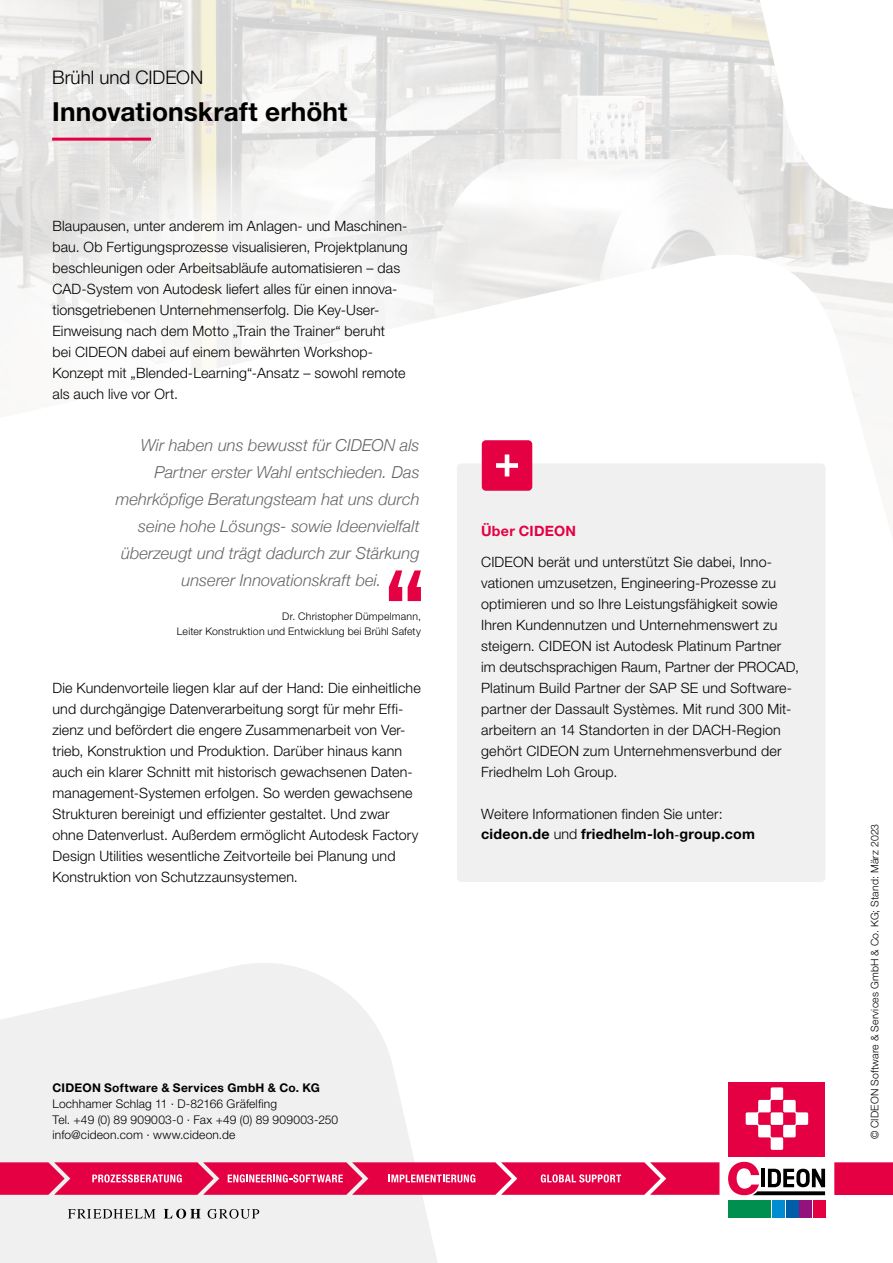
<style>
.page{position:relative;width:893px;height:1263px;background:#fff}
.page>*{position:absolute;margin:0;border:0;box-sizing:border-box;transform-origin:0 0}
.Prod_Headline_schwar{font:700 26.25px "Helvetica Neue LT Pro";letter-spacing:.005em;color:#000}
.Prod_Topline_schwarz{font:300 18.75px "Helvetica Neue LT Pro";color:#000}
.Prod_Headline_schwar-2{font:italic 300 16.5px "Helvetica Neue";color:#666}
.Prod_Fließ_9_5_14{font:300 14.25px/21px "Helvetica Neue LT Pro";letter-spacing:.01em;color:#000}
.Prod_Fließ_HEAD_Powe{font:300 14.25px/21px "Helvetica Neue LT Pro";letter-spacing:.01em;color:#000}
.Prod_Fließ_9_5_14-2{font:700 14.25px "Helvetica Neue LT Pro";letter-spacing:.015em;color:#e50043}
.t1{font:300 12px/15.8px "Helvetica Neue LT Pro";letter-spacing:.015em;color:#000}
.t2{font:700 12px "Helvetica Neue LT Pro";letter-spacing:.02em;color:#000}
.Prod_Headline_schwar-3{font:300 10.5px/15px "Helvetica Neue LT Pro";letter-spacing:.02em;color:#000;text-align:right}
.s1{font-weight:700}
.s2{font-family:"Minion Pro";font-weight:700}
</style>
<div class="page">
<svg style="left:0;top:963px;width:438px;height:300px;fill:#f0f0f0"></svg>
<svg style="left:68px;top:1209px;width:191px;height:10px"></svg>
<div style="left:834px;top:1162px;width:59px;height:33px;background:#e50043"></div>
<svg style="left:728px;top:1082px;width:98px;height:136px"></svg>
<div style="left:729px;top:1082px;width:96px;height:74px;background:#e50043"></div>
<svg style="left:746px;top:1087px;width:62px;height:63px"></svg>
<div style="left:729px;top:1201px;width:42px;height:17px;background:#008f4f"></div>
<div style="left:772px;top:1201px;width:13px;height:17px;background:#008cd1"></div>
<div style="left:786px;top:1201px;width:12px;height:17px;background:#005ea8"></div>
<div style="left:799px;top:1201px;width:13px;height:17px;background:#94127d"></div>
<div style="left:813px;top:1201px;width:12px;height:17px;background:#e50043"></div>
<svg style="left:728px;top:1162px;width:97px;height:33px"></svg>
<svg style="left:0;top:1162px;width:719px;height:33px;background:#e71d58"></svg>
<img style="left:0;top:0;width:893px;height:463px">
<svg style="left:17px;top:162px;width:460px;height:285px;fill:#f8f7f6"></svg>
<hr style="left:52px;top:138px;width:99px;height:3px;background:#e50043">
<svg style="left:408px;top:570px;width:13px;height:31px"></svg>
<svg style="left:389px;top:570px;width:13px;height:31px"></svg>
<div style="left:457px;top:463px;width:368px;height:419px;background:#f0f0f0;border-radius:4px"></div>
<div style="left:482px;top:440px;width:50px;height:51px;background:#e50043;border-radius:4px"></div>
<svg style="left:496px;top:454px;width:22px;height:22px"></svg>
<p class="Prod_Topline_schwarz" style="left:52px;top:66px;width:153px">Brühl und CIDEON</p>
<p class="Prod_Headline_schwar" style="left:52px;top:95px;width:297px">Innovationskraft erhöht</p>
<p class="Prod_Fließ_9_5_14" style="left:52px;top:215px;width:357px">Blaupausen, unter anderem im Anlagen- und Maschinen&shy;bau. Ob Fertigungsprozesse visualisieren, Projektplanung beschleunigen oder Arbeitsabläufe automatisieren – das CAD-System von Autodesk liefert alles für einen innova&shy;tionsgetriebenen Unternehmenserfolg. Die Key-User-Einweisung nach dem Motto „Train the Trainer“ beruht<br>bei CIDEON dabei auf einem bewährten Workshop-Konzept mit „Blended-Learning“-Ansatz – sowohl remote als auch live vor Ort.</p>
<p class="Prod_Headline_schwar-2" style="left:141px;top:432px;width:280px">Wir haben uns bewusst für CIDEON als</p>
<p class="Prod_Headline_schwar-2" style="left:154px;top:459px;width:267px">Partner erster Wahl entschieden. Das</p>
<p class="Prod_Headline_schwar-2" style="left:116px;top:486px;width:305px">mehrköpfige Beratungsteam hat uns durch</p>
<p class="Prod_Headline_schwar-2" style="left:138px;top:513px;width:283px">seine hohe Lösungs- sowie Ideenvielfalt</p>
<p class="Prod_Headline_schwar-2" style="left:121px;top:540px;width:300px">überzeugt und trägt dadurch zur Stärkung</p>
<p class="Prod_Headline_schwar-2" style="left:182px;top:567px;width:201px">unserer Innovationskraft bei.</p>
<p class="Prod_Headline_schwar-3" style="left:177px;top:608px;width:246px">Dr. Christopher Dümpelmann,<br>Leiter Konstruktion und Entwicklung bei Brühl Safety</p>
<p class="Prod_Fließ_HEAD_Powe" style="left:52px;top:677px;width:370px">Die Kundenvorteile liegen klar auf der Hand: Die einheitliche und durchgängige Datenverarbeitung sorgt für mehr Effi&shy;zienz und befördert die engere Zusammenarbeit von Ver&shy;trieb, Konstruktion und Produktion. Darüber hinaus kann auch ein klarer Schnitt mit historisch gewachsenen Daten&shy;management-Systemen erfolgen. So werden gewachsene Strukturen bereinigt und effizienter gestaltet. Und zwar ohne Datenverlust. Außerdem ermöglicht Autodesk Factory Design Utilities wesentliche Zeitvorteile bei Planung und Konstruktion von Schutzzaunsystemen.</p>
<p class="Prod_Fließ_9_5_14-2" style="left:481px;top:522px;width:96px">Über CIDEON</p>
<p class="Prod_Fließ_9_5_14" style="left:481px;top:551px;width:319px">CIDEON berät und unterstützt Sie dabei, Inno&shy;vationen umzusetzen, Engineering-Prozesse zu optimieren und so Ihre Leistungsfähigkeit sowie Ihren Kundennutzen und Unternehmenswert zu steigern. CIDEON ist Autodesk Platinum Partner im deutschsprachigen Raum, Partner der PROCAD, Platinum Build Partner der SAP SE und Software&shy;partner der Dassault Systèmes. Mit rund 300 Mit&shy;arbeitern an 14 Standorten in der DACH-Region gehört CIDEON zum Unternehmensverbund der Friedhelm Loh Group.</p>
<p class="Prod_Fließ_9_5_14" style="left:481px;top:804px;width:275px;line-height:20.2px">Weitere Informationen finden Sie unter: <span class="s1">cideon.de</span> und <span class="s1">friedhelm-loh</span><span class="s2">-</span><span class="s1">group.com</span></p>
<p class="t2" style="left:52px;top:1080px;width:269px">CIDEON Software &amp; Services GmbH &amp; Co. KG</p>
<p class="t1" style="left:52px;top:1095px;width:287px">Lochhamer Schlag 11 · D-82166 Gräfelfing<br>Tel. +49 (0) 89 909003-0 · Fax +49 (0) 89 909003-250 info@cideon.com · www.cideon.de</p>
<p class="Prod_Headline_schwar-3" style="left:867px;top:1139px;width:317px;rotate:-90deg">© CIDEON Software &amp; Services GmbH &amp; Co. KG; Stand: März 2023</p>
</div>
